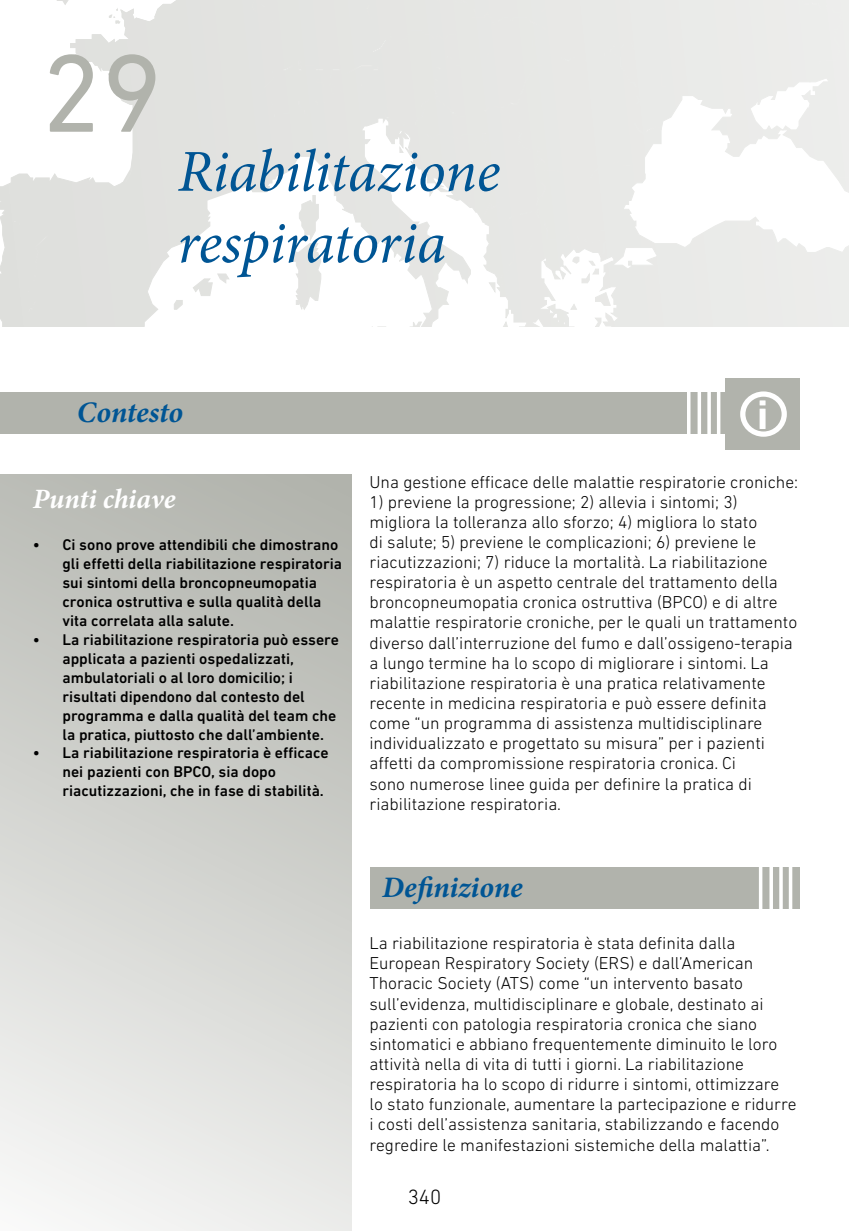
<style>
.page{position:relative;width:849px;height:1231px;background:#fff}
.page>*{position:absolute;margin:0;border:0;box-sizing:border-box;transform-origin:0 0}
.t1{font:112px "DIN Next LT Pro";color:#b1b3ac}
.t2{font:italic 59.5px/71.4px "Minion Pro";letter-spacing:-.01em;color:#005594}
.t3{font:700 42px "DIN Next LT Pro";color:#fff}
.t4{font:italic 700 29.75px "Minion Pro";letter-spacing:-.005em;color:#005594}
.t5{font:italic 700 28px "Minion Pro";letter-spacing:-.005em;color:#fff}
.t6{font:300 21px "DIN Next LT Pro";color:#000}
.t7{font:300 17.5px/20.1px "DIN Next LT Pro";color:#000}
.t8{font:500 15.75px/18.9px "DIN Next LT Pro";color:#000}
</style>
<div class="page">
<svg style="left:0;top:0;width:848px;height:326px"></svg>
<div style="left:0;top:392px;width:725px;height:41px;background:#b1b3ac"></div>
<div style="left:725px;top:378px;width:74px;height:71px;background:#b1b3ac"></div>
<div style="left:740px;top:391px;width:46px;height:45px;border:5px solid #fff;border-radius:50%"></div>
<hr style="left:716px;top:382px;width:4px;height:71px;background:#fff">
<hr style="left:707px;top:382px;width:3px;height:71px;background:#fff">
<hr style="left:697px;top:382px;width:3px;height:71px;background:#fff">
<hr style="left:686px;top:382px;width:4px;height:71px;background:#fff">
<div style="left:0;top:474px;width:351px;height:756px;background:linear-gradient(to bottom,#b4b6af,#f1f2f1)"></div>
<div style="left:370px;top:867px;width:429px;height:41px;background:#b1b3ac"></div>
<hr style="left:788px;top:857px;width:4px;height:72px;background:#fff">
<hr style="left:779px;top:857px;width:3px;height:72px;background:#fff">
<hr style="left:769px;top:857px;width:3px;height:72px;background:#fff">
<hr style="left:758px;top:857px;width:4px;height:72px;background:#fff">
<h1 class="t1" style="left:41px;top:29px;width:123px">29</h1>
<h2 class="t2" style="left:177px;top:136px;width:324px">Riabilitazione respiratoria</h2>
<h3 class="t4" style="left:77px;top:391px;width:107px">Contesto</h3>
<h3 class="t3" style="left:757px;top:389px;width:13px">i</h3>
<h3 class="t5" style="left:33px;top:478px;width:144px">Punti chiave</h3>
<p class="t8" style="left:62px;top:535px;width:281px;text-indent:-30px">• Ci sono prove attendibili che dimostrano gli effetti della riabilitazione respiratoria sui sintomi della broncopneumopatia cronica ostruttiva e sulla qualità della vita correlata alla salute.</p>
<p class="t8" style="left:62px;top:630px;width:278px;text-indent:-30px">• La riabilitazione respiratoria può essere applicata a pazienti ospedalizzati, ambulatoriali o al loro domicilio; i risultati dipendono dal contesto del programma e dalla qualità del team che la pratica, piuttosto che dall’ambiente.</p>
<p class="t8" style="left:62px;top:743px;width:268px;text-indent:-30px">• La riabilitazione respiratoria è efficace nei pazienti con BPCO, sia dopo riacutizzazioni, che in fase di stabilità.</p>
<p class="t7" style="left:369px;top:471px;width:430px">Una gestione efficace delle malattie respiratorie croniche:</p>
<p class="t7" style="left:369px;top:491px;width:429px">1) previene la progressione; 2) allevia i sintomi; 3) migliora la tolleranza allo sforzo; 4) migliora lo stato<br>di salute; 5) previene le complicazioni; 6) previene le riacutizzazioni; 7) riduce la mortalità. La riabilitazione respiratoria è un aspetto centrale del trattamento della broncopneumopatia cronica ostruttiva (BPCO) e di altre malattie respiratorie croniche, per le quali un trattamento diverso dall’interruzione del fumo e dall’ossigeno-terapia a lungo termine ha lo scopo di migliorare i sintomi. La riabilitazione respiratoria è una pratica relativamente recente in medicina respiratoria e può essere definita come “un programma di assistenza multidisciplinare individualizzato e progettato su misura” per i pazienti affetti da compromissione respiratoria cronica. Ci<br>sono numerose linee guida per definire la pratica di riabilitazione respiratoria.</p>
<h3 class="t4" style="left:382px;top:866px;width:142px">Definizione</h3>
<p class="t7" style="left:369px;top:932px;width:428px">La riabilitazione respiratoria è stata definita dalla European Respiratory Society (ERS) e dall’American Thoracic Society (ATS) come “un intervento basato sull’evidenza, multidisciplinare e globale, destinato ai pazienti con patologia respiratoria cronica che siano sintomatici e abbiano frequentemente diminuito le loro attività nella di vita di tutti i giorni. La riabilitazione respiratoria ha lo scopo di ridurre i sintomi, ottimizzare lo stato funzionale, aumentare la partecipazione e ridurre i costi dell’assistenza sanitaria, stabilizzando e facendo regredire le manifestazioni sistemiche della malattia”.</p>
<p class="t6" style="left:407px;top:1184px;width:35px">340</p>
</div>
